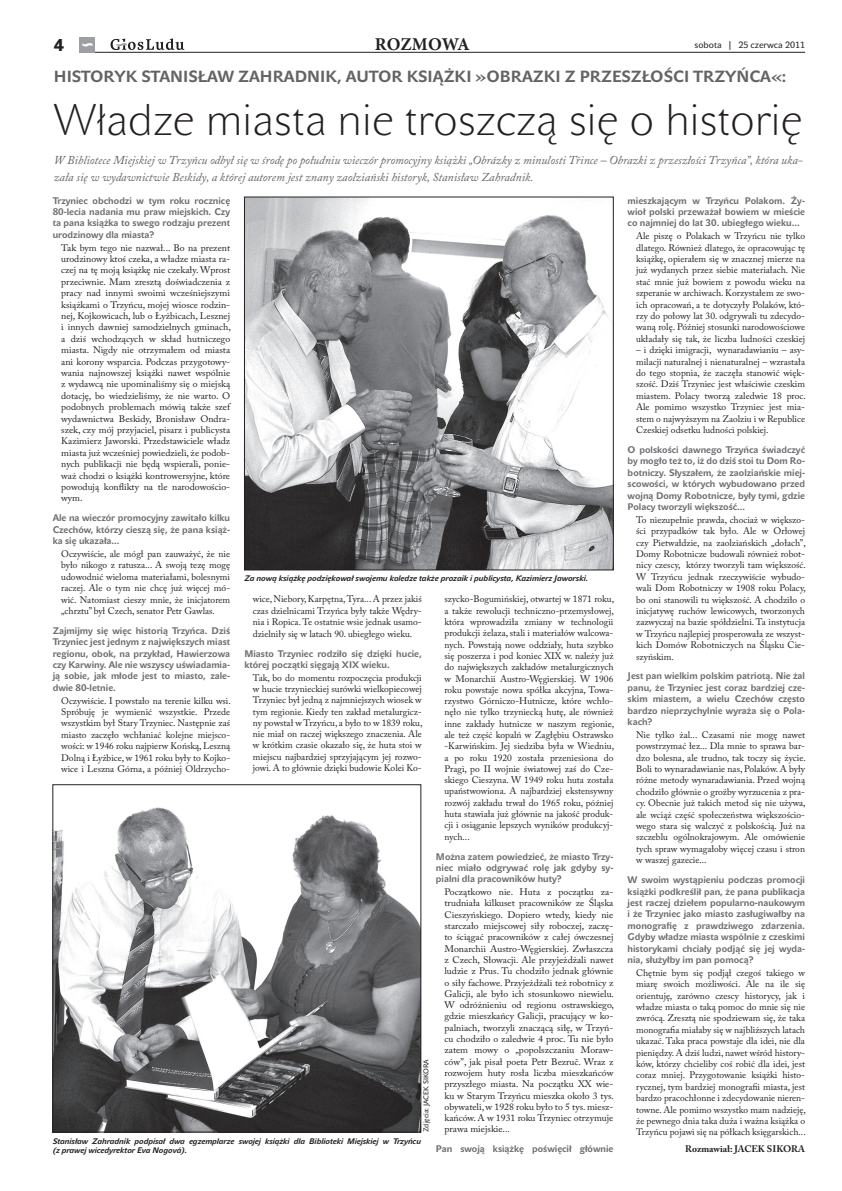
<style>
.page{position:relative;width:842px;height:1191px;background:#fff}
.page>*{position:absolute;margin:0;border:0;box-sizing:border-box;transform-origin:0 0}
.t1{font:44px "John Sans White Pro";color:#231f20}
.t2{font:700 18px "Minion Pro";color:#231f20}
.t3{font:17px "John Sans Black Pro";color:#231f20}
.t4{font:700 16px "John Sans Text Pro";color:#636366}
.t5{font:italic 12px/17px "Adobe Caslon Pro";color:#636366}
.t6{font:9.5px/11.4px "Adobe Caslon Pro";color:#231f20;text-align:justify}
.t7{font:700 9.5px/11.4px "John Sans Text Pro";color:#6c6d70;text-align:justify}
.t8{font:700 9.5px "Adobe Caslon Pro";color:#231f20}
.t9{font:9px "John Sans Text Pro";color:#231f20}
.t10{font:italic 700 8px/9.6px "John Sans Text Pro";color:#231f20}
.t11{font:7px "John Sans Text Pro";color:#231f20}
</style>
<div class="page">
<hr style="left:79px;top:52px;width:726px;height:1px;background:#231f20">
<div style="left:79px;top:37px;width:16px;height:15px;background:#9d9fa2"></div>
<svg style="left:82px;top:43px;width:11px;height:4px"></svg>
<svg style="left:111px;top:38px;width:73px;height:12px"></svg>
<img style="left:246px;top:199px;width:365px;height:369px">
<div style="left:244px;top:197px;width:369px;height:373px;border:1px solid #231f20"></div>
<img style="left:55px;top:807px;width:364px;height:323px">
<div style="left:53px;top:785px;width:368px;height:347px;border:1px solid #231f20"></div>
<p class="t3" style="left:54px;top:38px;width:12px">4</p>
<p class="t2" style="left:375px;top:37px;width:97px">ROZMOWA</p>
<p class="t9" style="left:695px;top:41px;width:112px">sobota | 25 czerwca 2011</p>
<p class="t4" style="left:54px;top:68px;width:734px">HISTORYK STANISŁAW ZAHRADNIK, AUTOR KSIĄŻKI »OBRAZKI Z PRZESZŁOŚCI TRZYŃCA«:</p>
<p class="t1" style="left:54px;top:103px;width:750px">Władze miasta nie troszczą się o historię</p>
<p class="t5" style="left:54px;top:153px;width:750px">W Bibliotece Miejskiej w Trzyńcu odbył się w środę po południu wieczór promocyjny książki „Obrázky z minulosti Třince – Obrazki z przeszłości Trzyńca”, która uka&shy;zała się w wydawnictwie Beskidy, a której autorem jest znany zaolziański historyk, Stanisław Zahradnik.</p>
<p class="t7" style="left:53px;top:195px;width:179px">Trzyniec obchodzi w tym roku rocznicę 80-lecia nadania mu praw miejskich. Czy ta pana książka to swego rodzaju prezent urodzinowy dla miasta?</p>
<p class="t6" style="left:61px;top:243px;width:171px">Tak bym tego nie nazwał... Bo na prezent urodzinowy ktoś czeka, a władze miasta ra&shy;czej na tę moją książkę nie czekały. Wprost przeciwnie. Mam zresztą doświadczenia z pracy nad innymi swoimi wcześniejszymi książkami o Trzyńcu, mojej wiosce rodzin&shy;nej, Kojkowicach, lub o Łyżbicach, Lesznej i innych dawniej samodzielnych gminach, a dziś wchodzących w skład hutniczego miasta. Nigdy nie otrzymałem od miasta ani korony wsparcia. Podczas przygotowy&shy;wania najnowszej książki nawet wspólnie z wydawcą nie upominaliśmy się o miejską dotację, bo wiedzieliśmy, że nie warto. O podobnych problemach mówią także szef wydawnictwa Beskidy, Bronisław Ondra&shy;szek, czy mój przyjaciel, pisarz i publicysta Kazimierz Jaworski. Przedstawiciele władz miasta już wcześniej powiedzieli, że podob&shy;nych publikacji nie będą wspierali, ponie&shy;waż chodzi o książki kontrowersyjne, które powodują konflikty na tle narodowościo&shy;wym.</p>
<p class="t7" style="left:53px;top:512px;width:179px">Ale na wieczór promocyjny zawitało kilku Czechów, którzy cieszą się, że pana książ&shy;ka się ukazała...</p>
<p class="t6" style="left:61px;top:549px;width:170px">Oczywiście, ale mógł pan zauważyć, że nie było nikogo z ratusza... A swoją tezę mogę udowodnić wieloma materiałami, bolesnymi raczej. Ale o tym nie chcę już więcej mó&shy;wić. Natomiast cieszy mnie, że inicjatorem „chrztu” był Czech, senator Petr Gawlas.</p>
<p class="t7" style="left:53px;top:625px;width:179px">Zajmijmy się więc historią Trzyńca. Dziś Trzyniec jest jednym z największych miast regionu, obok, na przykład, Hawierzowa czy Karwiny. Ale nie wszyscy uświadamia&shy;ją sobie, jak młode jest to miasto, zale&shy;dwie 80-letnie.</p>
<p class="t6" style="left:61px;top:696px;width:171px">Oczywiście. I powstało na terenie kilku wsi.<br>Spróbuję je wymienić wszystkie. Przede wszystkim był Stary Trzyniec. Następnie zaś miasto zaczęło wchłaniać kolejne miejsco&shy;wości: w 1946 roku najpierw Końską, Leszną Dolną i Łyżbice, w 1961 roku były to Kojko&shy;wice i Leszna Górna, a później Oldrzycho-</p>
<p class="t10" style="left:244px;top:574px;width:345px">Za nową książkę podziękował swojemu koledze także prozaik i publicysta, Kazimierz Jaworski.</p>
<p class="t6" style="left:253px;top:595px;width:170px">wice, Niebory, Karpętna, Tyra... A przez jakiś czas dzielnicami Trzyńca były także Wędry&shy;nia i Ropica. Te ostatnie wsie jednak usamo&shy;dzielniły się w latach 90. ubiegłego wieku.</p>
<p class="t7" style="left:244px;top:648px;width:179px">Miasto Trzyniec rodziło się dzięki hucie, której początki sięgają XIX wieku.</p>
<p class="t6" style="left:253px;top:673px;width:171px">Tak, bo do momentu rozpoczęcia produkcji w hucie trzynieckiej surówki wielkopiecowej Trzyniec był jedną z najmniejszych wiosek w tym regionie. Kiedy ten zakład metalurgicz&shy;ny powstał w Trzyńcu, a było to w 1839 roku, nie miał on raczej większego znaczenia. Ale w krótkim czasie okazało się, że huta stoi w miejscu najbardziej sprzyjającym jej rozwo&shy;jowi. A to głównie dzięki budowie Kolei Ko-</p>
<p class="t6" style="left:444px;top:595px;width:171px">szycko-Bogumińskiej, otwartej w 1871 roku, a także rewolucji techniczno-przemysłowej, która wprowadziła zmiany w technologii produkcji żelaza, stali i materiałów walcowa&shy;nych. Powstają nowe oddziały, huta szybko się poszerza i pod koniec XIX w. należy już do największych zakładów metalurgicznych w Monarchii Austro-Węgierskiej. W 1906 roku powstaje nowa spółka akcyjna, Towa&shy;rzystwo Górniczo-Hutnicze, które wchło&shy;nęło nie tylko trzyniecką hutę, ale również inne zakłady hutnicze w naszym regionie, ale też część kopalń w Zagłębiu Ostrawsko -Karwińskim. Jej siedziba była w Wiedniu, a po roku 1920 została przeniesiona do Pragi, po II wojnie światowej zaś do Cze&shy;skiego Cieszyna. W 1949 roku huta została upaństwowiona. A najbardziej ekstensywny rozwój zakładu trwał do 1965 roku, później huta stawiała już głównie na jakość produk&shy;cji i osiąganie lepszych wyników produkcyj&shy;nych...</p>
<p class="t7" style="left:436px;top:851px;width:179px">Można zatem powiedzieć, że miasto Trzy&shy;niec miało odgrywać rolę jak gdyby sy&shy;pialni dla pracowników huty?</p>
<p class="t6" style="left:444px;top:887px;width:171px">Początkowo nie. Huta z początku za&shy;trudniała kilkuset pracowników ze Śląska Cieszyńskiego. Dopiero wtedy, kiedy nie starczało miejscowej siły roboczej, zaczę&shy;to ściągać pracowników z całej ówczesnej Monarchii Austro-Węgierskiej. Zwłaszcza z Czech, Słowacji. Ale przyjeżdżali nawet ludzie z Prus. Tu chodziło jednak głównie o siły fachowe. Przyjeżdżali też robotnicy z Galicji, ale było ich stosunkowo niewielu.<br>W odróżnieniu od regionu ostrawskiego, gdzie mieszkańcy Galicji, pracujący w ko&shy;palniach, tworzyli znaczącą siłę, w Trzyń&shy;cu chodziło o zaledwie 4 proc. Tu nie było zatem mowy o „popolszczaniu Moraw&shy;ców”, jak pisał poeta Petr Bezruč. Wraz z rozwojem huty rosła liczba mieszkańców przyszłego miasta. Na początku XX wie&shy;ku w Starym Trzyńcu mieszka około 3 tys. obywateli, w 1928 roku było to 5 tys. miesz&shy;kańców. A w 1931 roku Trzyniec otrzymuje prawa miejskie...</p>
<p class="t7" style="left:436px;top:1143px;width:179px">Pan swoją książkę poświęcił głównie</p>
<p class="t11" style="left:423px;top:1132px;width:75px;rotate:-90deg">Zdjęcia: JACEK SIKORA</p>
<p class="t10" style="left:53px;top:1136px;width:370px">Stanisław Zahradnik podpisał dwa egzemplarze swojej książki dla Biblioteki Miejskiej w Trzyńcu (z prawej wicedyrektor Eva Nogová).</p>
<p class="t7" style="left:628px;top:195px;width:179px">mieszkającym w Trzyńcu Polakom. Ży&shy;wioł polski przeważał bowiem w mieście co najmniej do lat 30. ubiegłego wieku...</p>
<p class="t6" style="left:636px;top:231px;width:171px">Ale piszę o Polakach w Trzyńcu nie tylko dlatego. Również dlatego, że opracowując tę książkę, opierałem się w znacznej mierze na już wydanych przez siebie materiałach. Nie stać mnie już bowiem z powodu wieku na szperanie w archiwach. Korzystałem ze swo&shy;ich opracowań, a te dotyczyły Polaków, któ&shy;rzy do połowy lat 30. odgrywali tu zdecydo&shy;waną rolę. Później stosunki narodowościowe układały się tak, że liczba ludności czeskiej</p>
<p class="t6" style="left:636px;top:345px;width:171px">– i dzięki imigracji, wynaradawianiu – asy&shy;milacji naturalnej i nienaturalnej – wzrastała do tego stopnia, że zaczęła stanowić więk&shy;szość. Dziś Trzyniec jest właściwie czeskim miastem. Polacy tworzą zaledwie 18 proc.<br>Ale pomimo wszystko Trzyniec jest mia&shy;stem o najwyższym na Zaolziu i w Republice Czeskiej odsetku ludności polskiej.</p>
<p class="t7" style="left:628px;top:444px;width:179px">O polskości dawnego Trzyńca świadczyć by mogło też to, iż do dziś stoi tu Dom Ro&shy;botniczy. Słyszałem, że zaolziańskie miej&shy;scowości, w których wybudowano przed wojną Domy Robotnicze, były tymi, gdzie Polacy tworzyli większość...</p>
<p class="t6" style="left:636px;top:515px;width:171px">To niezupełnie prawda, chociaż w większo&shy;ści przypadków tak było. Ale w Orłowej czy Pietwałdzie, na zaolziańskich „dołach”, Domy Robotnicze budowali również robot&shy;nicy czescy, którzy tworzyli tam większość.<br>W Trzyńcu jednak rzeczywiście wybudo&shy;wali Dom Robotniczy w 1908 roku Polacy, bo oni stanowili tu większość. A chodziło o inicjatywę ruchów lewicowych, tworzonych zazwyczaj na bazie spółdzielni. Ta instytucja w Trzyńcu najlepiej prosperowała ze wszyst&shy;kich Domów Robotniczych na Śląsku Cie&shy;szyńskim.</p>
<p class="t7" style="left:628px;top:670px;width:179px">Jest pan wielkim polskim patriotą. Nie żal panu, że Trzyniec jest coraz bardziej cze&shy;skim miastem, a wielu Czechów często bardzo nieprzychylnie wyraża się o Pola&shy;kach?</p>
<p class="t6" style="left:636px;top:730px;width:171px">Nie tylko żal... Czasami nie mogę nawet powstrzymać łez... Dla mnie to sprawa bar&shy;dzo bolesna, ale trudno, tak toczy się życie.<br>Boli to wynaradawianie nas, Polaków. A były różne metody wynaradawiania. Przed wojną chodziło głównie o groźby wyrzucenia z pra&shy;cy. Obecnie już takich metod się nie używa, ale wciąż część społeczeństwa większościo&shy;wego stara się walczyć z polskością. Już na szczeblu ogólnokrajowym. Ale omówienie tych spraw wymagałoby więcej czasu i stron w waszej gazecie...</p>
<p class="t7" style="left:628px;top:874px;width:179px">W swoim wystąpieniu podczas promocji książki podkreślił pan, że pana publikacja jest raczej dziełem popularno-naukowym i że Trzyniec jako miasto zasługiwałby na monografię z prawdziwego zdarzenia.<br>Gdyby władze miasta wspólnie z czeskimi historykami chciały podjąć się jej wyda&shy;nia, służyłby im pan pomocą?</p>
<p class="t6" style="left:636px;top:968px;width:171px">Chętnie bym się podjął czegoś takiego w miarę swoich możliwości. Ale na ile się orientuję, zarówno czescy historycy, jak i władze miasta o taką pomoc do mnie się nie zwrócą. Zresztą nie spodziewam się, że taka monografia miałaby się w najbliższych latach ukazać. Taka praca powstaje dla idei, nie dla pieniędzy. A dziś ludzi, nawet wśród history&shy;ków, którzy chcieliby coś robić dla idei, jest coraz mniej. Przygotowanie książki histo&shy;rycznej, tym bardziej monografii miasta, jest bardzo pracochłonne i zdecydowanie nieren&shy;towne. Ale pomimo wszystko mam nadzieję, że pewnego dnia taka duża i ważna książka o Trzyńcu pojawi się na półkach księgarskich...</p>
<p class="t8" style="left:685px;top:1144px;width:121px">Rozmawiał: JACEK SIKORA</p>
</div>
